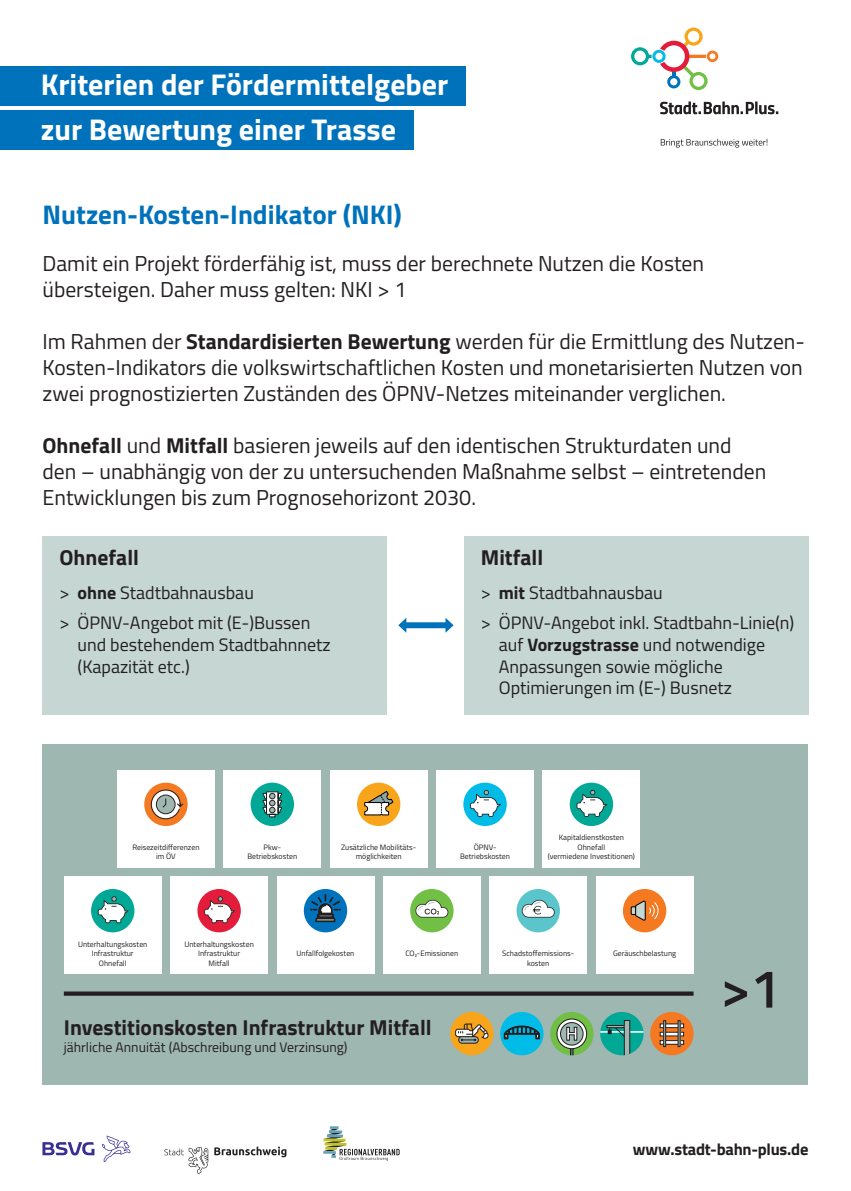
<style>
.page{position:relative;width:851px;height:1191px;background:#fff}
.page>*{position:absolute;margin:0;border:0;box-sizing:border-box;transform-origin:0 0}
.Copy_60{font:600 54px "Titillium";color:#231f20}
.t1{font:700 30px "Titillium";color:#fff}
.Subhead_90{font:700 27px "Titillium";color:#0072bc}
.Copy_72{font:21.6px/25.9px "Titillium";color:#231f20}
.Copy_72-2{font:700 21.6px "Titillium";color:#231f20}
.Copy_60-2{font:18px/21.6px "Titillium";color:#231f20}
.t2{font:700 16.5px "Titillium";letter-spacing:-.015em;color:#231f20}
.Copy_60-3{font:13.8px "Titillium";color:#231f20}
.Copy_Standartisierte_Bewertung{font:7.8px/9.4px "Titillium";color:#231f20;text-align:center}
.s1{font-weight:700}
</style>
<div class="page">
<div style="left:43px;top:744px;width:765px;height:340px;background:#9eb7b0"></div>
<svg style="left:660px;top:101px;width:118px;height:13px"></svg>
<svg style="left:660px;top:139px;width:107px;height:9px"></svg>
<svg style="left:631px;top:28px;width:87px;height:62px"></svg>
<div style="left:0;top:66px;width:465px;height:40px;background:#0072bc"></div>
<div style="left:0;top:110px;width:413px;height:40px;background:#0072bc"></div>
<div style="left:43px;top:536px;width:344px;height:178px;background:#c5d6d3"></div>
<div style="left:463px;top:536px;width:345px;height:178px;background:#c5d6d3"></div>
<div style="left:403px;top:622px;width:45px;height:6px;background:#0072bc"></div>
<svg style="left:398px;top:618px;width:8px;height:15px"></svg>
<svg style="left:445px;top:618px;width:8px;height:15px"></svg>
<div style="left:64px;top:876px;width:98px;height:98px;background:#fff"></div>
<div style="left:170px;top:876px;width:98px;height:98px;background:#fff"></div>
<div style="left:276px;top:876px;width:98px;height:98px;background:#fff"></div>
<div style="left:383px;top:876px;width:97px;height:98px;background:#fff"></div>
<div style="left:489px;top:876px;width:98px;height:98px;background:#fff"></div>
<div style="left:595px;top:876px;width:98px;height:98px;background:#fff"></div>
<div style="left:117px;top:770px;width:98px;height:97px;background:#fff"></div>
<div style="left:223px;top:770px;width:98px;height:97px;background:#fff"></div>
<div style="left:330px;top:770px;width:97px;height:97px;background:#fff"></div>
<div style="left:436px;top:770px;width:98px;height:97px;background:#fff"></div>
<div style="left:542px;top:770px;width:98px;height:97px;background:#fff"></div>
<svg style="left:64px;top:991px;width:629px;height:4px;background:#323232"></svg>
<svg style="left:144px;top:782px;width:44px;height:44px"></svg>
<svg style="left:150px;top:789px;width:34px;height:31px"></svg>
<div style="left:250px;top:782px;width:44px;height:44px;background:#00a895;border-radius:50%"></div>
<svg style="left:262px;top:791px;width:20px;height:26px"></svg>
<div style="left:463px;top:782px;width:43px;height:44px;background:#02bce8;border-radius:50%"></div>
<svg style="left:470px;top:790px;width:31px;height:27px"></svg>
<div style="left:569px;top:782px;width:44px;height:44px;background:#00a895;border-radius:50%"></div>
<svg style="left:576px;top:790px;width:31px;height:27px"></svg>
<div style="left:91px;top:889px;width:43px;height:43px;background:#00a895;border-radius:50%"></div>
<svg style="left:98px;top:896px;width:30px;height:27px"></svg>
<div style="left:197px;top:889px;width:44px;height:43px;background:#e41c3b;border-radius:50%"></div>
<svg style="left:204px;top:896px;width:31px;height:27px"></svg>
<div style="left:304px;top:889px;width:43px;height:43px;background:#0072bc;border-radius:50%"></div>
<svg style="left:311px;top:894px;width:29px;height:27px"></svg>
<div style="left:410px;top:889px;width:43px;height:43px;background:#71bf44;border-radius:50%"></div>
<svg style="left:415px;top:900px;width:33px;height:17px"></svg>
<div style="left:516px;top:889px;width:44px;height:43px;background:#5ac6cc;border-radius:50%"></div>
<svg style="left:521px;top:900px;width:33px;height:17px"></svg>
<div style="left:550px;top:1012px;width:43px;height:43px;background:#71bf44;border-radius:50%"></div>
<svg style="left:557px;top:1019px;width:29px;height:29px"></svg>
<div style="left:556px;top:1018px;width:31px;height:31px;border:1px solid #231f20;border-radius:50%"></div>
<svg style="left:560px;top:1022px;width:23px;height:23px"></svg>
<div style="left:560px;top:1022px;width:23px;height:23px;border:1px solid #231f20;border-radius:50%"></div>
<svg style="left:565px;top:1026px;width:12px;height:29px"></svg>
<div style="left:600px;top:1012px;width:43px;height:43px;background:#00a895;border-radius:50%"></div>
<hr style="left:600px;top:1031px;width:43px;height:1px;background:#fff">
<svg style="left:607px;top:1020px;width:23px;height:35px"></svg>
<div style="left:450px;top:1012px;width:43px;height:43px;background:#f9a51b;border-radius:50%"></div>
<svg style="left:455px;top:1023px;width:34px;height:20px"></svg>
<div style="left:500px;top:1012px;width:43px;height:43px;background:#02bce8;border-radius:50%"></div>
<svg style="left:504px;top:1025px;width:35px;height:14px"></svg>
<div style="left:650px;top:1012px;width:43px;height:43px;background:#f47921;border-radius:50%"></div>
<div style="left:659px;top:1040px;width:25px;height:4px;border:1px solid #231f20"></div>
<hr style="left:660px;top:1032px;width:23px;height:4px;background:#fff">
<div style="left:659px;top:1031px;width:25px;height:5px;border:1px solid #231f20"></div>
<hr style="left:660px;top:1024px;width:23px;height:3px;background:#fff">
<div style="left:659px;top:1023px;width:25px;height:5px;border:1px solid #231f20"></div>
<div style="left:663px;top:1020px;width:3px;height:27px;border:1px solid #231f20"></div>
<div style="left:677px;top:1020px;width:3px;height:27px;border:1px solid #231f20"></div>
<div style="left:357px;top:782px;width:43px;height:44px;background:#f9a51b;border-radius:50%"></div>
<div style="left:622px;top:889px;width:44px;height:43px;background:#f47921;border-radius:50%"></div>
<svg style="left:630px;top:901px;width:29px;height:20px"></svg>
<svg style="left:364px;top:791px;width:30px;height:25px"></svg>
<svg style="left:42px;top:1142px;width:52px;height:13px"></svg>
<svg style="left:102px;top:1135px;width:28px;height:27px"></svg>
<svg style="left:164px;top:1147px;width:44px;height:26px"></svg>
<svg style="left:214px;top:1146px;width:72px;height:11px"></svg>
<svg style="left:323px;top:1126px;width:76px;height:35px"></svg>
<p class="t1" style="left:41px;top:62px;width:409px">Kriterien der Fördermittelgeber</p>
<p class="t1" style="left:41px;top:106px;width:356px">zur Bewertung einer Trasse</p>
<p class="Subhead_90" style="left:43px;top:194px;width:361px">Nutzen-Kosten-Indikator (NKI)</p>
<p class="Copy_72" style="left:43px;top:250px;width:663px">Damit ein Projekt förderfähig ist, muss der berechnete Nutzen die Kosten übersteigen. Daher muss gelten: NKI &gt; 1</p>
<p class="Copy_72" style="left:43px;top:328px;width:763px;text-align:justify">Im Rahmen der <span class="s1">Standardisierten Bewertung</span> werden für die Ermittlung des Nutzen-Kosten-Indikators die volkswirtschaftlichen Kosten und monetarisierten Nutzen von zwei prognostizierten Zuständen des ÖPNV-Netzes miteinander verglichen.</p>
<p class="Copy_72" style="left:43px;top:431px;width:725px"><span class="s1">Ohnefall</span> und <span class="s1">Mitfall</span> basieren jeweils auf den identischen Strukturdaten und den – unabhängig von der zu untersuchenden Maßnahme selbst – eintretenden<br>Entwicklungen bis zum Prognosehorizont 2030.</p>
<p class="Copy_72-2" style="left:60px;top:541px;width:81px">Ohnefall</p>
<p class="Copy_60-2" style="left:60px;top:581px;width:196px">&gt; <span class="s1">ohne</span> Stadtbahnausbau</p>
<p class="Copy_60-2" style="left:78px;top:611px;width:254px;text-indent:-18px">&gt; ÖPNV-Angebot mit (E-)Bussen und bestehendem Stadtbahnnetz (Kapazität etc.)</p>
<p class="Copy_72-2" style="left:480px;top:541px;width:64px">Mitfall</p>
<p class="Copy_60-2" style="left:480px;top:581px;width:183px">&gt; <span class="s1">mit</span> Stadtbahnausbau</p>
<p class="Copy_60-2" style="left:498px;top:611px;width:297px;text-indent:-18px">&gt; ÖPNV-Angebot inkl. Stadtbahn-Linie(n) auf <span class="s1">Vorzugstrasse</span> und notwendige Anpassungen sowie mögliche Optimierungen im (E-) Busnetz</p>
<p class="Copy_Standartisierte_Bewertung" style="left:132px;top:842px;width:69px">Reisezeitdifferenzen im ÖV</p>
<p class="Copy_Standartisierte_Bewertung" style="left:247px;top:842px;width:51px">Pkw-<br>Betriebskosten</p>
<p class="Copy_Standartisierte_Bewertung" style="left:341px;top:842px;width:76px">Zusätzliche Mobilitäts&shy;möglichkeiten</p>
<p class="Copy_Standartisierte_Bewertung" style="left:460px;top:842px;width:51px">ÖPNV-<br>Betriebskosten</p>
<p class="Copy_Standartisierte_Bewertung" style="left:547px;top:832px;width:89px">Kapitaldienstkosten<br>Ohnefall<br>(vermiedene Investitionen)</p>
<p class="Copy_Standartisierte_Bewertung" style="left:78px;top:939px;width:71px">Unterhaltungskosten<br>Infrastruktur<br>Ohnefall</p>
<p class="Copy_Standartisierte_Bewertung" style="left:184px;top:939px;width:71px">Unterhaltungskosten<br>Infrastruktur<br>Mitfall</p>
<p class="Copy_Standartisierte_Bewertung" style="left:296px;top:948px;width:59px">Unfallfolgekosten</p>
<p class="Copy_Standartisierte_Bewertung" style="left:405px;top:948px;width:54px">CO₂-Emissionen</p>
<p class="Copy_Standartisierte_Bewertung" style="left:502px;top:948px;width:72px">Schadstoffemissions&shy;kosten</p>
<p class="Copy_Standartisierte_Bewertung" style="left:613px;top:948px;width:65px">Geräuschbelastung</p>
<p class="Copy_72-2" style="left:64px;top:1011px;width:369px">Investitionskosten Infrastruktur Mitfall</p>
<p class="Copy_60-3" style="left:64px;top:1036px;width:285px">jährliche Annuität (Abschreibung und Verzinsung)</p>
<p class="Copy_60" style="left:720px;top:948px;width:62px">&gt;1</p>
<p class="t2" style="left:632px;top:1136px;width:177px">www.stadt-bahn-plus.de</p>
</div>
